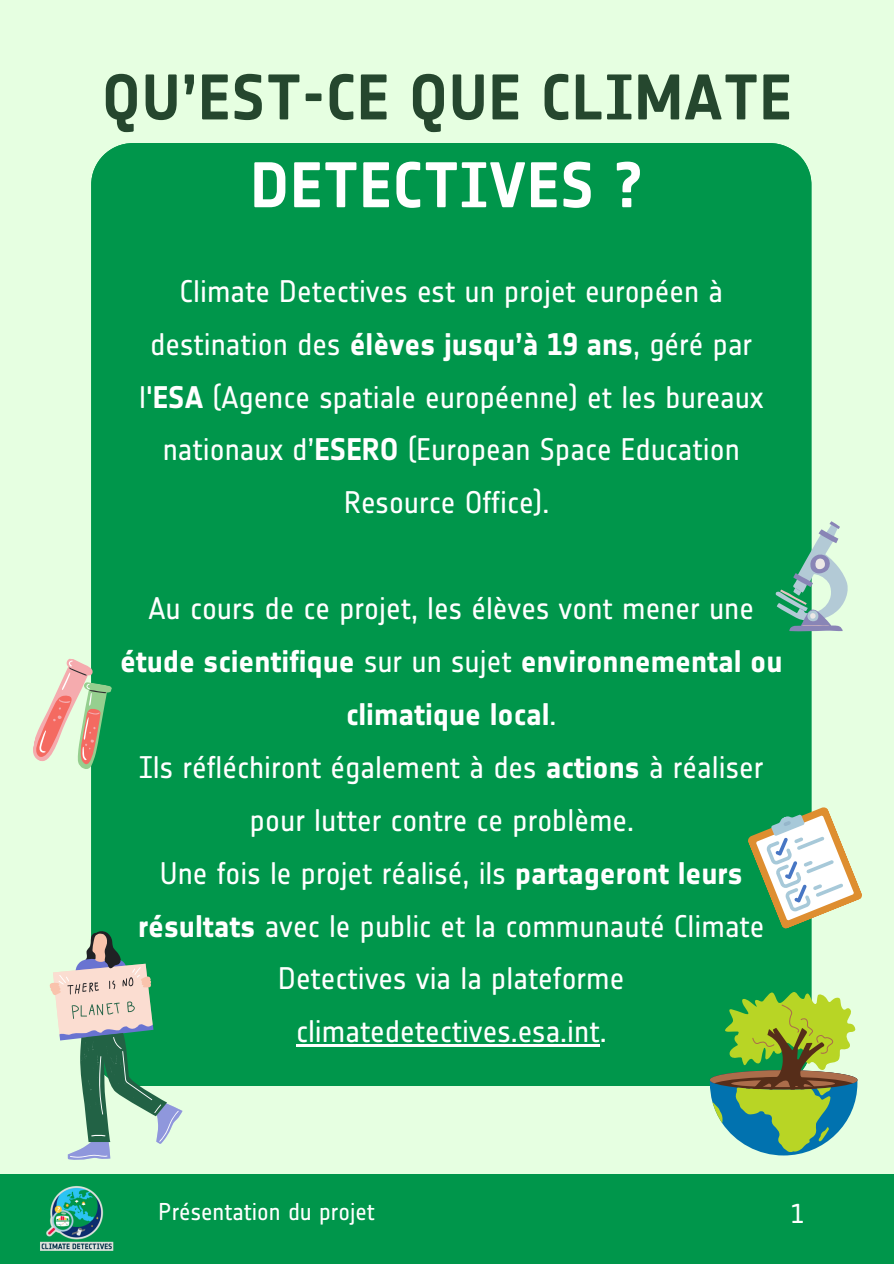
<style>
.page{position:relative;width:894px;height:1264px;background:#fff}
.page>*{position:absolute;margin:0;border:0;box-sizing:border-box;transform-origin:0 0}
.t1{font:700 63.3px/87.8px "Notes Esa";letter-spacing:.02em;color:#25472e;text-align:center}
.t2{font:30.75px/52.8px "Notes Esa";color:#fff;text-align:center}
.t3{font:700 30.75px "Notes Esa";color:#fff}
.t4{font:27px "Notes Esa";color:#fff}
.t5{font:24px "Notes Esa";color:#fff}
.s1{color:#fff}
.s2{font-weight:700}
.s3{font-weight:400}
</style>
<div class="page">
<div style="left:0;top:0;width:893px;height:1263px;background:#e6ffe1"></div>
<div style="left:91px;top:143px;width:720px;height:942px;background:#00964b"></div>
<div style="left:0;top:1174px;width:893px;height:89px;background:#00964b"></div>
<img style="left:40px;top:1186px;width:74px;height:65px">
<svg style="left:709px;top:988px;width:148px;height:167px;background:#7bae60"></svg>
<hr style="left:296px;top:1044px;width:303px;height:2px;background:#fff">
<svg style="left:33px;top:654px;width:79px;height:118px"></svg>
<svg style="left:775px;top:521px;width:72px;height:110px"></svg>
<svg style="left:746px;top:805px;width:116px;height:125px"></svg>
<svg style="left:50px;top:930px;width:132px;height:230px"></svg>
<p class="t1" style="left:102px;top:54px;width:691px">QU’EST-CE QUE CLIMATE<br><span class="s1">DETECTIVES ?</span></p>
<h2 class="t2" style="left:139px;top:265px;width:625px">Climate Detectives est un projet européen à destination des <span class="s2">élèves jusqu’à 19 ans</span>, géré par l'<span class="s2">ESA</span> (Agence spatiale européenne) et les bureaux nationaux d’<span class="s2">ESERO</span> (European Space Education Resource Office).</h2>
<p class="t2" style="left:148px;top:582px;width:607px">Au cours de ce projet, les élèves vont mener une</p>
<p class="t3" style="left:120px;top:643px;width:663px">étude scientifique <span class="s3">sur un sujet</span> environnemental ou</p>
<p class="t3" style="left:346px;top:696px;width:212px">climatique local<span class="s3">.</span></p>
<p class="t2" style="left:139px;top:741px;width:625px">Ils réfléchiront également à des <span class="s2">actions</span> à réaliser</p>
<p class="t2" style="left:250px;top:793px;width:385px">pour lutter contre ce problème.</p>
<p class="t2" style="left:160px;top:846px;width:584px">Une fois le projet réalisé, ils <span class="s2">partageront leurs</span></p>
<p class="t2" style="left:138px;top:899px;width:627px"><span class="s2">résultats</span> avec le public et la communauté Climate</p>
<p class="t2" style="left:278px;top:952px;width:348px">Detectives via la plateforme</p>
<p class="t2" style="left:296px;top:1005px;width:312px">climatedetectives.esa.int.</p>
<h1 class="t5" style="left:158px;top:1197px;width:218px">Présentation du projet</h1>
<h2 class="t4" style="left:790px;top:1197px;width:15px">1</h2>
</div>
